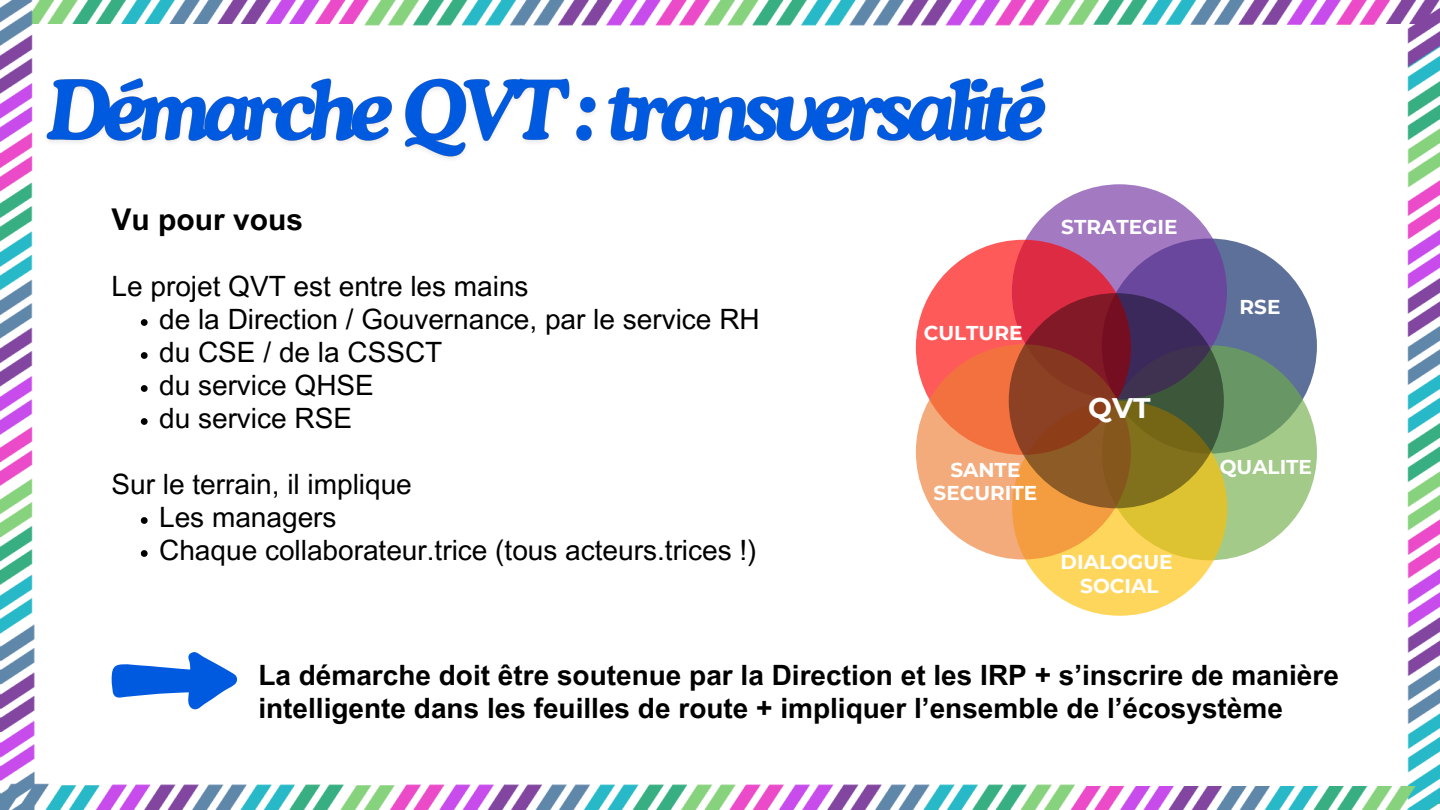
<style>
.page{position:relative;width:1440px;height:810px;background:#fff}
.page>*{position:absolute;margin:0;border:0;box-sizing:border-box;transform-origin:0 0}
.t1{font:700 30px "Arial MT Pro";color:#000}
.t2{font:700 28.3px "Montserrat";color:#fff}
.t3{font:28px "Arial MT Pro";color:#000}
.t4{font:700 28px/33px "Arial MT Pro";color:#000}
.t5{font:700 20px/23.4px "Montserrat";color:#fff;text-align:center}
</style>
<div class="page">
<img style="left:0;top:0;width:1440px;height:810px">
<svg style="left:1227px;top:239px;width:90px;height:106px;fill:#5c7099"></svg>
<svg style="left:1224px;top:345px;width:93px;height:215px;background:#98ba91"></svg>
<svg style="left:1012px;top:401px;width:215px;height:215px;fill:#ffd65c"></svg>
<svg style="left:1012px;top:184px;width:215px;height:215px;fill:#a37ac2"></svg>
<svg style="left:916px;top:240px;width:215px;height:104px;background:#e96b7b"></svg>
<svg style="left:916px;top:344px;width:215px;height:215px;background:#f6a26f"></svg>
<svg style="left:1009px;top:293px;width:215px;height:215px;background:#824f35"></svg>
<img style="left:40px;top:60px;width:1013px;height:107px">
<svg style="left:141px;top:319px;width:7px;height:7px"></svg>
<svg style="left:141px;top:352px;width:7px;height:7px"></svg>
<svg style="left:141px;top:385px;width:7px;height:7px"></svg>
<svg style="left:141px;top:418px;width:7px;height:7px"></svg>
<svg style="left:141px;top:517px;width:7px;height:7px"></svg>
<svg style="left:141px;top:550px;width:7px;height:7px"></svg>
<svg style="left:112px;top:652px;width:125px;height:57px"></svg>
<p class="t1" style="left:112px;top:208px;width:193px">Vu pour vous</p>
<p class="t3" style="left:112px;top:276px;width:419px">Le projet QVT est entre les mains</p>
<p class="t3" style="left:159px;top:309px;width:602px">de la Direction / Gouvernance, par le service RH</p>
<h2 class="t3" style="left:159px;top:342px;width:285px">du CSE / de la CSSCT</h2>
<p class="t3" style="left:159px;top:375px;width:216px">du service QHSE</p>
<p class="t3" style="left:159px;top:408px;width:194px">du service RSE</p>
<p class="t3" style="left:112px;top:474px;width:302px">Sur le terrain, il implique</p>
<p class="t3" style="left:159px;top:507px;width:179px">Les managers</p>
<p class="t3" style="left:159px;top:540px;width:599px">Chaque collaborateur.trice (tous acteurs.trices !)</p>
<p class="t5" style="left:924px;top:321px;width:100px">CULTURE</p>
<h3 class="t5" style="left:1061px;top:215px;width:118px">STRATEGIE</h3>
<p class="t2" style="left:1088px;top:391px;width:64px">QVT</p>
<p class="t5" style="left:1240px;top:295px;width:42px">RSE</p>
<h4 class="t5" style="left:934px;top:458px;width:105px">SANTE<br>SECURITE</h4>
<p class="t5" style="left:1220px;top:455px;width:94px">QUALITE</p>
<h4 class="t5" style="left:1061px;top:551px;width:113px">DIALOGUE</h4>
<p class="t5" style="left:1080px;top:574px;width:80px">SOCIAL</p>
<p class="t4" style="left:258px;top:662px;width:1082px">La démarche doit être soutenue par la Direction et les IRP + s’inscrire de manière intelligente dans les feuilles de route + impliquer l’ensemble de l’écosystème</p>
</div>
